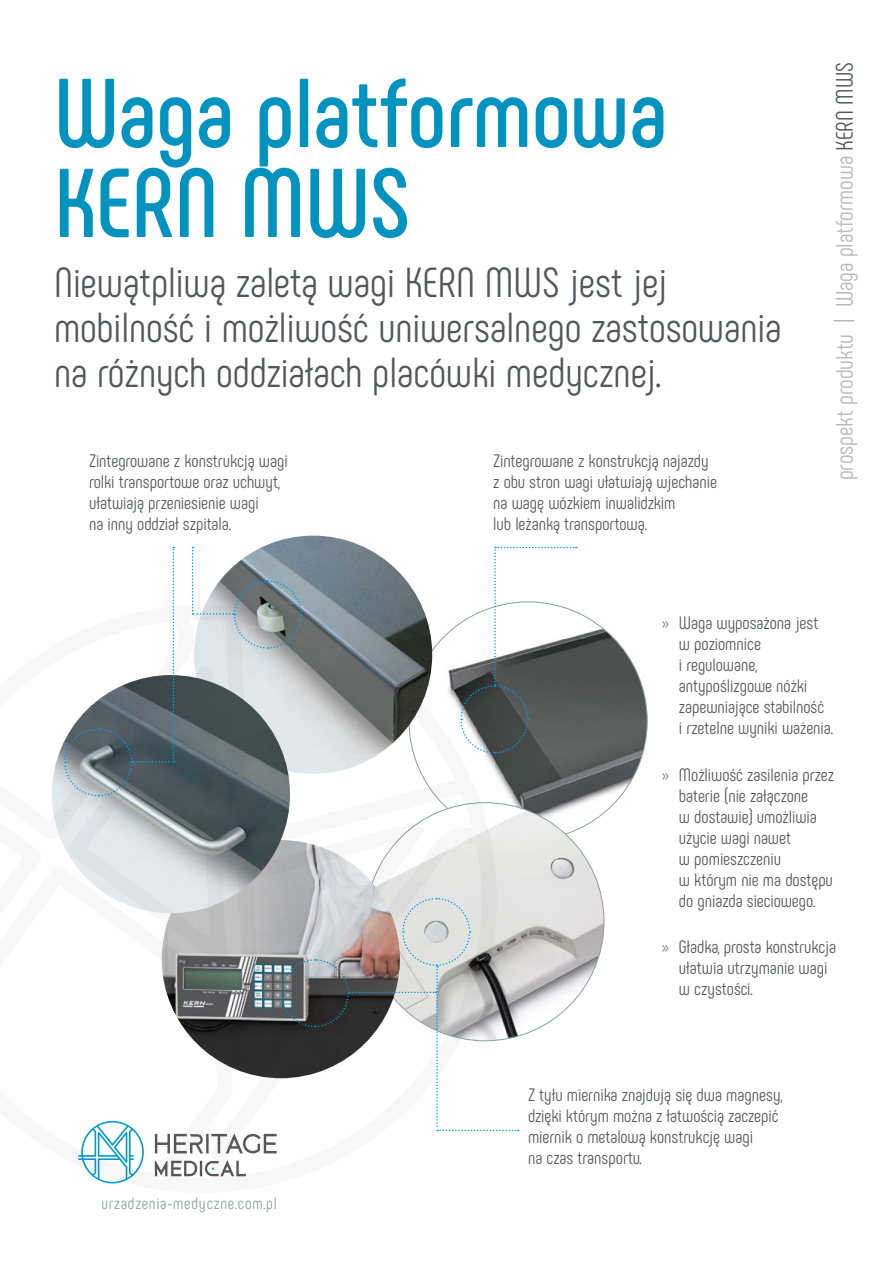
<style>
.page{position:relative;width:893px;height:1263px;background:#fff}
.page>*{position:absolute;margin:0;border:0;box-sizing:border-box;transform-origin:0 0}
.t1{font:700 97.5px/90px "Phenomena";color:#0093bf}
.t2{font:42px/45px "Phenomena";color:#51575a}
.t3{font:24px "Phenomena";color:#b5b7b8}
.t4{font:18px/21px "Phenomena";color:#51575a}
.t5{font:16.5px "Phenomena";letter-spacing:.05em;color:#8d9e9e}
.s1{color:#51575a}
.s2{font-weight:300}
</style>
<div class="page">
<img style="left:505px;top:612px;width:142px;height:201px">
<img style="left:505px;top:805px;width:99px;height:232px">
<img style="left:194px;top:536px;width:238px;height:238px;border-radius:119px">
<svg style="left:192px;top:547px;width:111px;height:49px"></svg>
<svg style="left:494px;top:547px;width:83px;height:207px"></svg>
<svg style="left:505px;top:897px;width:14px;height:235px"></svg>
<svg style="left:52px;top:596px;width:453px;height:588px"></svg>
<h1 class="t1" style="left:54px;top:68px;width:615px">Waga platformowa<br>KERN MWS</h1>
<h2 class="t2" style="left:54px;top:260px;width:729px">Niewątpliwą zaletą wagi KERN MWS jest jej mobilność i możliwość uniwersalnego zastosowania na różnych oddziałach placówki medycznej.</h2>
<p class="t4" style="left:89px;top:450px;width:200px">Zintegrowane z konstrukcją wagi rolki transportowe oraz uchwyt, ułatwiają przeniesienie wagi<br>na inny oddział szpitala.</p>
<p class="t4" style="left:493px;top:450px;width:225px">Zintegrowane z konstrukcją najazdy z obu stron wagi ułatwiają wjechanie na wagę wózkiem inwalidzkim<br>lub leżanką transportową.</p>
<h3 class="t3" style="left:831px;top:480px;width:420px;rotate:-90deg">prospekt produktu | Waga platformowa <span class="s1">KERN MWS</span></h3>
<p class="t4" style="left:679px;top:612px;width:155px;text-indent:-17px"><span class="s2">»</span> Waga wyposażona jest w poziomnice<br>i regulowane, antypoślizgowe nóżki zapewniające stabilność<br>i rzetelne wyniki ważenia.</p>
<p class="t4" style="left:679px;top:764px;width:157px;text-indent:-17px"><span class="s2">»</span> Możliwość zasilenia przez baterie (nie załączone<br>w dostawie) umożliwia użycie wagi nawet<br>w pomieszczeniu<br>w którym nie ma dostępu do gniazda sieciowego.</p>
<p class="t4" style="left:679px;top:936px;width:159px;text-indent:-17px"><span class="s2">»</span> Gładka, prosta konstrukcja ułatwia utrzymanie wagi w czystości.</p>
<p class="t5" style="left:101px;top:1193px;width:177px">urzadzenia-medyczne.com.pl</p>
<p class="t4" style="left:528px;top:1084px;width:256px">Z tyłu miernika znajdują się dwa magnesy, dzięki którym można z łatwością zaczepić miernik o metalową konstrukcję wagi<br>na czas transportu.</p>
</div>
